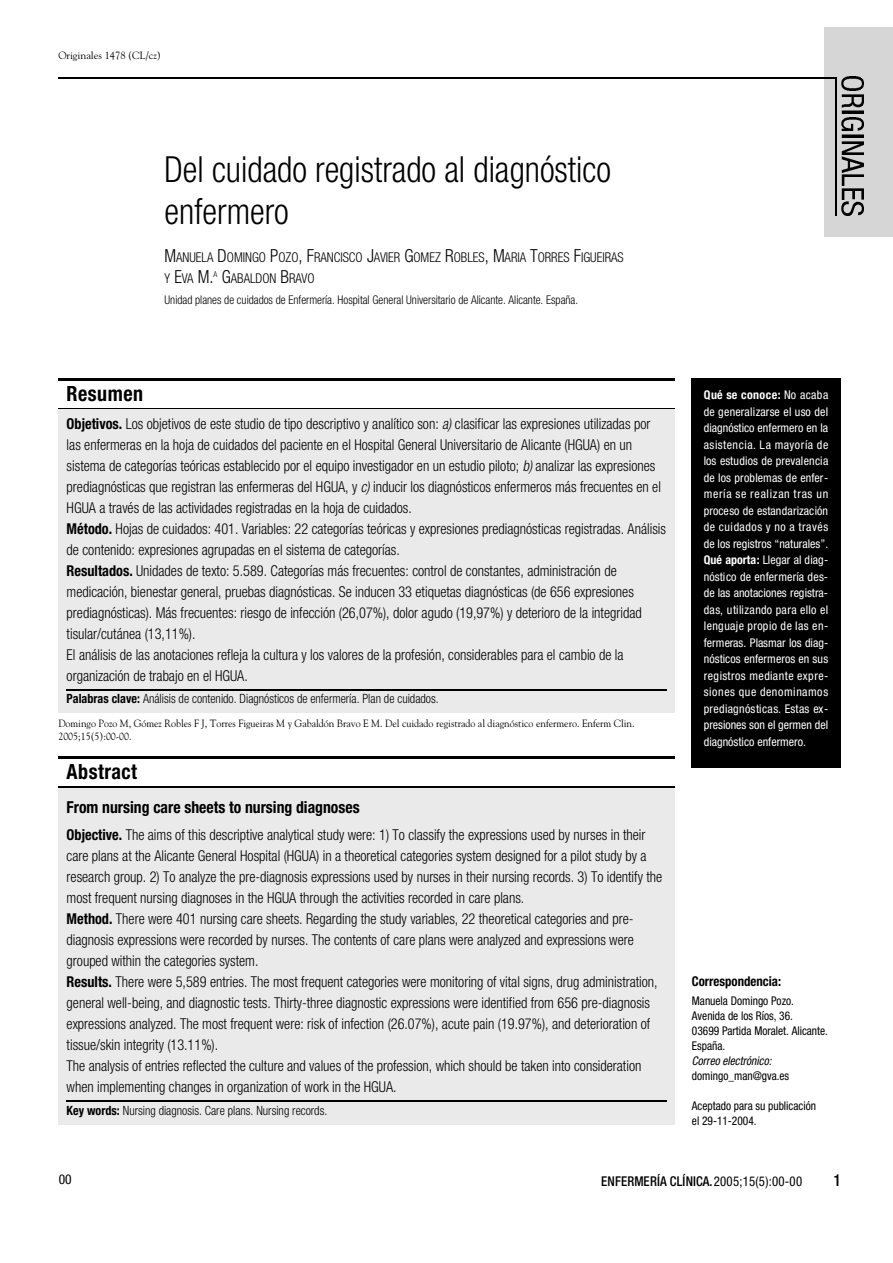
<style>
.page{position:relative;width:893px;height:1263px;background:#fff}
.page>*{position:absolute;margin:0;border:0;box-sizing:border-box;transform-origin:0 0}
.t1{font:300 condensed 36px/42.2px "Helvetica Neue";color:#000;scale:.95 1}
.t2{font:700 condensed 21px "Helvetica Neue";color:#000;scale:.95 1}
.t3{font:700 condensed 16.5px "Helvetica Neue";color:#000;scale:.95 1}
.t4{font:500 condensed 16.5px "Helvetica Neue";color:#000;scale:.95 1}
.t5{font:300 condensed 15px/21px "Helvetica Neue";color:#000;scale:.95 1}
.t6{font:300 condensed 13.5px/20.9px "Helvetica Neue";color:#000;scale:.95 1}
.t7{font:500 condensed 13.5px "Helvetica Neue";letter-spacing:.01em;color:#000;scale:.95 1}
.t8{font:700 condensed 13.5px "Helvetica Neue";color:#000;scale:.95 1}
.t9{font:condensed 13.5px "Helvetica Neue";color:#000}
.t10{font:300 condensed 12.75px "Helvetica Neue";color:#000;scale:.95 1}
.t11{font:condensed 12px/16.5px "Helvetica Neue";color:#fff;text-align:justify}
.t12{font:condensed 12px/15px "Helvetica Neue";color:#000;scale:.95 1}
.t13{font:300 condensed 12px "Helvetica Neue";color:#000;scale:.95 1}
.t14{font:italic condensed 12px "Helvetica Neue";color:#000;scale:.95 1}
.t15{font:10.5px/12.6px "Goudy";color:#000;scale:.95 1}
.t16{font:10.5px "Goudy";color:#000}
.s1{font-size:18px}
.s2{font-weight:700}
.s3{font-style:italic}
.s4{font-weight:400}
</style>
<div class="page">
<div style="left:58px;top:408px;width:617px;height:305px;background:#eaeaea"></div>
<hr style="left:67px;top:690px;width:599px;height:1px;background:#000">
<hr style="left:58px;top:378px;width:617px;height:2px;background:#000">
<hr style="left:58px;top:408px;width:617px;height:1px;background:#000">
<div style="left:58px;top:787px;width:617px;height:338px;background:#eaeaea"></div>
<hr style="left:67px;top:1101px;width:599px;height:1px;background:#000">
<hr style="left:58px;top:757px;width:617px;height:2px;background:#000">
<hr style="left:58px;top:787px;width:617px;height:1px;background:#000">
<div style="left:691px;top:378px;width:150px;height:389px;background:#000"></div>
<div style="left:824px;top:27px;width:68px;height:210px;background:#d5d6d5"></div>
<img style="left:836px;top:77px;width:27px;height:13px">
<img style="left:836px;top:94px;width:27px;height:14px">
<img style="left:836px;top:111px;width:27px;height:2px">
<img style="left:836px;top:117px;width:27px;height:14px">
<img style="left:836px;top:134px;width:27px;height:3px">
<img style="left:836px;top:141px;width:27px;height:13px">
<img style="left:836px;top:156px;width:27px;height:16px">
<img style="left:836px;top:174px;width:27px;height:12px">
<img style="left:836px;top:188px;width:27px;height:12px">
<img style="left:836px;top:202px;width:27px;height:13px">
<hr style="left:58px;top:77px;width:778px;height:1px;background:#000">
<hr style="left:835px;top:77px;width:1px;height:138px;background:#000">
<p class="t16" style="left:58px;top:52px;width:104px">Originales 1478 (CL/cz)</p>
<h1 class="t1" style="left:165px;top:151px;width:471px">Del cuidado registrado al diagnóstico enfermero</h1>
<p class="t6" style="left:165px;top:248px;width:484px"><span class="s1">M</span>ANUELA <span class="s1">D</span>OMINGO <span class="s1">P</span>OZO<span class="s1">, F</span>RANCISCO <span class="s1">J</span>AVIER <span class="s1">G</span>OMEZ <span class="s1">R</span>OBLES<span class="s1">, M</span>ARIA <span class="s1">T</span>ORRES <span class="s1">F</span>IGUEIRAS<br>Y <span class="s1">E</span>VA <span class="s1">M.</span><sup>A</sup> <span class="s1">G</span>ABALDON <span class="s1">B</span>RAVO</p>
<p class="t13" style="left:165px;top:296px;width:437px">Unidad planes de cuidados de Enfermería. Hospital General Universitario de Alicante. Alicante. España.</p>
<h2 class="t2" style="left:67px;top:386px;width:82px">R e s u m e n</h2>
<p class="t5" style="left:67px;top:415px;width:632px"><span class="s2">Objetivos.</span> Los objetivos de este studio de tipo descriptivo y analítico son: <span class="s3">a)</span> clasificar las expresiones utilizadas por las enfermeras en la hoja de cuidados del paciente en el Hospital General Universitario de Alicante (HGUA) en un sistema de categorías teóricas establecido por el equipo investigador en un estudio piloto; <span class="s3">b)</span> analizar las expresiones prediagnósticas que registran las enfermeras del HGUA, y <span class="s3">c)</span> inducir los diagnósticos enfermeros más frecuentes en el HGUA a través de las actividades registradas en la hoja de cuidados.<br><span class="s2">Método.</span> Hojas de cuidados: 401. Variables: 22 categorías teóricas y expresiones prediagnósticas registradas. Análisis de contenido: expresiones agrupadas en el sistema de categorías.<br><span class="s2">Resultados.</span> Unidades de texto: 5.589. Categorías más frecuentes: control de constantes, administración de medicación, bienestar general, pruebas diagnósticas. Se inducen 33 etiquetas diagnósticas (de 656 expresiones prediagnósticas). Más frecuentes: riesgo de infección (26,07%), dolor agudo (19,97%) y deterioro de la integridad tisular/cutánea (13,11%).<br>El análisis de las anotaciones refleja la cultura y los valores de la profesión, considerables para el cambio de la organización de trabajo en el HGUA.</p>
<p class="t10" style="left:67px;top:694px;width:393px"><span class="s2">Palabras clave:</span> Análisis de contenido. Diagnósticos de enfermería. Plan de cuidados.</p>
<p class="t15" style="left:58px;top:718px;width:608px">Domingo Pozo M, Gómez Robles F J, Torres Figueiras M y Gabaldón Bravo E M. Del cuidado registrado al diagnóstico enfermero. Enferm Clin.<br>2005;15(5):00-00.</p>
<h2 class="t2" style="left:67px;top:764px;width:76px">A b s tr a c t</h2>
<p class="t3" style="left:67px;top:801px;width:310px">From nursing care sheets to nursing diagnoses</p>
<p class="t5" style="left:67px;top:826px;width:628px"><span class="s2">Objective.</span> The aims of this descriptive analytical study were: 1) To classify the expressions used by nurses in their care plans at the Alicante General Hospital (HGUA) in a theoretical categories system designed for a pilot study by a research group. 2) To analyze the pre-diagnosis expressions used by nurses in their nursing records. 3) To identify the most frequent nursing diagnoses in the HGUA through the activities recorded in care plans.<br><span class="s2">Method.</span> There were 401 nursing care sheets. Regarding the study variables, 22 theoretical categories and pre&shy;diagnosis expressions were recorded by nurses. The contents of care plans were analyzed and expressions were grouped within the categories system.<br><span class="s2">Results.</span> There were 5,589 entries. The most frequent categories were monitoring of vital signs, drug administration, general well-being, and diagnostic tests. Thirty-three diagnostic expressions were identified from 656 pre-diagnosis expressions analyzed. The most frequent were: risk of infection (26.07%), acute pain (19.97%), and deterioration of tissue/skin integrity (13.11%).<br>The analysis of entries reflected the culture and values of the profession, which should be taken into consideration when implementing changes in organization of work in the HGUA.</p>
<p class="t10" style="left:67px;top:1105px;width:276px"><span class="s2">Key words:</span> Nursing diagnosis. Care plans. Nursing records.</p>
<p class="t11" style="left:703px;top:388px;width:126px"><span class="s2">Qué se conoce:</span> No acaba de generalizarse el uso del diagnóstico enfermero en la asistencia. La mayoría de los estudios de prevalencia de los problemas de enfer&shy;mería se realizan tras un proceso de estandarización de cuidados y no a través de los registros “naturales”.<br><span class="s2">Qué aporta:</span> Llegar al diag&shy;nóstico de enfermería des&shy;de las anotaciones registra&shy;das, utilizando para ello el lenguaje propio de las en&shy;fermeras. Plasmar los diag&shy;nósticos enfermeros en sus registros mediante expre&shy;siones que denominamos prediagnósticas. Estas ex&shy;presiones son el germen del diagnóstico enfermero.</p>
<p class="t8" style="left:692px;top:976px;width:95px">Correspondencia:</p>
<p class="t12" style="left:692px;top:994px;width:145px">Manuela Domingo Pozo.<br>Avenida de los Ríos, 36.<br>03699 Partida Moralet. Alicante.<br>España.</p>
<p class="t14" style="left:692px;top:1056px;width:85px">Correo electrónico:</p>
<p class="t12" style="left:692px;top:1069px;width:104px">domingo_man@gva.es</p>
<p class="t12" style="left:692px;top:1099px;width:132px">Aceptado para su publicación el 29-11-2004.</p>
<p class="t9" style="left:59px;top:1174px;width:14px">00</p>
<p class="t7" style="left:601px;top:1177px;width:213px">ENFERMERÍA CLÍNICA. <span class="s4">2 0 0 5 ;1 5 (5 ):0 0 - 0 0</span></p>
<p class="t4" style="left:833px;top:1174px;width:9px">1</p>
</div>
